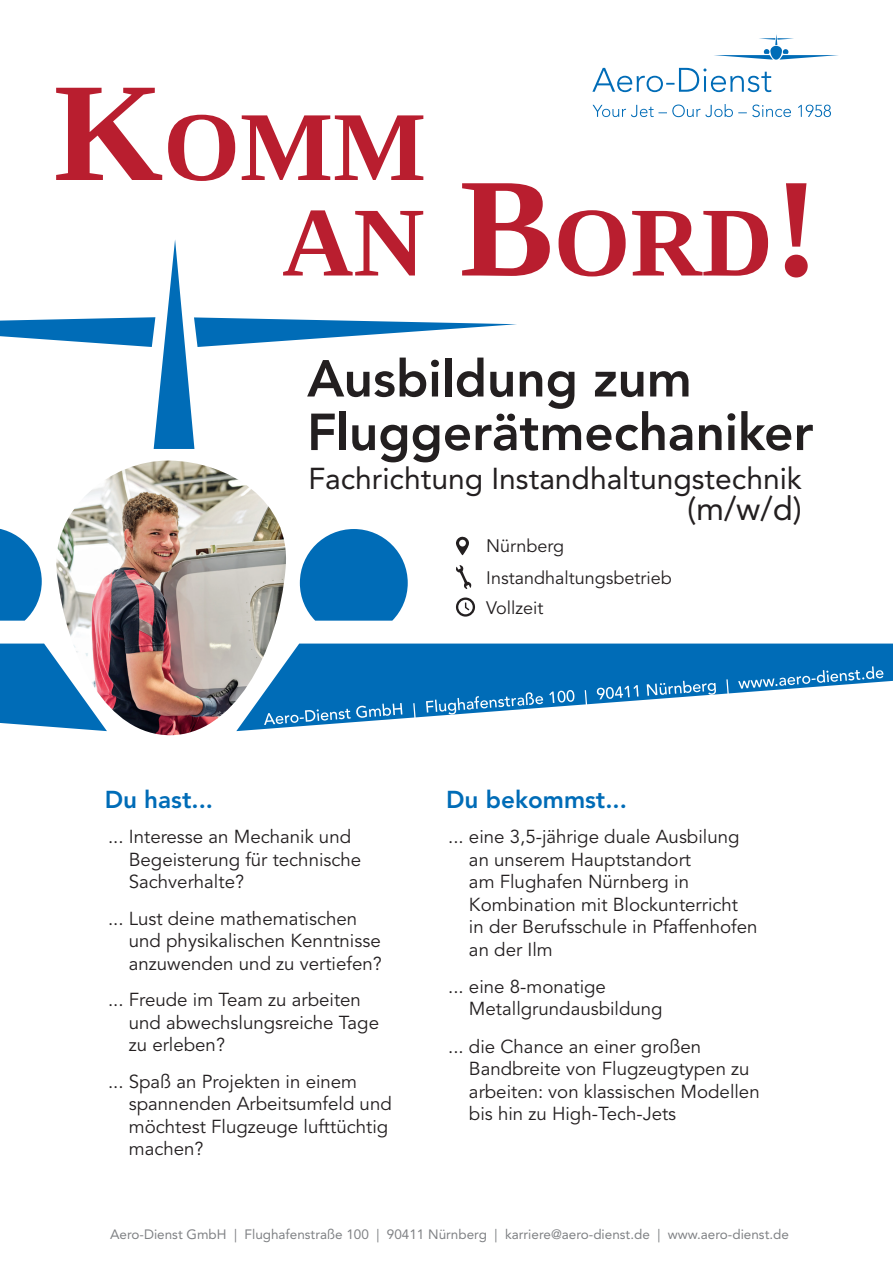
<style>
.page{position:relative;width:893px;height:1263px;background:#fff}
.page>*{position:absolute;margin:0;border:0;box-sizing:border-box;transform-origin:0 0}
.t1{font:700 98.55px "Tinos";color:#b91e2f}
.t2{font:800 51.45px/53.6px "Avenir LT Std";letter-spacing:-.005em;color:#231f20}
.t3{font:32.85px "Avenir LT Std";color:#231f20}
.t4{font:30px "Avenir LT Std";color:#231f20}
.t5{font:800 24.3px "Avenir LT Std";color:#006cb7}
.t6{font:18.75px/22.4px "Avenir LT Std";color:#231f20}
.t7{font:18px "Avenir LT Std";color:#231f20}
.t8{font:13.5px "Avenir LT Std";color:#808285}
.s1{font-size:140.85px}
</style>
<div class="page">
<svg style="left:592px;top:34px;width:246px;height:83px"></svg>
<svg style="left:300px;top:529px;width:108px;height:92px"></svg>
<img style="left:56px;top:461px;width:230px;height:274px">
<svg style="left:236px;top:643px;width:657px;height:88px;fill:#006cb7"></svg>
<svg style="left:0;top:240px;width:517px;height:209px"></svg>
<svg style="left:0;top:643px;width:107px;height:88px"></svg>
<svg style="left:0;top:528px;width:42px;height:93px"></svg>
<svg style="left:264px;top:666px;width:619px;height:59px"></svg>
<svg style="left:456px;top:536px;width:13px;height:19px"></svg>
<svg style="left:456px;top:597px;width:19px;height:20px"></svg>
<svg style="left:456px;top:565px;width:16px;height:24px"></svg>
<h1 class="t1" style="left:54px;top:81px;width:374px"><span class="s1">K</span>OMM</h1>
<h1 class="t1" style="left:282px;top:176px;width:539px">AN <span class="s1">B</span>ORD<span class="s1">!</span></h1>
<h2 class="t2" style="left:307px;top:352px;width:508px">Ausbildung zum<br>Fluggerätmechaniker</h2>
<h3 class="t3" style="left:687px;top:489px;width:116px">(m/w/d)</h3>
<h3 class="t4" style="left:308px;top:461px;width:495px">Fachrichtung Instandhaltungstechnik</h3>
<p class="t7" style="left:486px;top:536px;width:79px">Nürnberg</p>
<p class="t7" style="left:486px;top:567px;width:187px">Instandhaltungsbetrieb</p>
<p class="t7" style="left:486px;top:597px;width:59px">Vollzeit</p>
<p class="t5" style="left:105px;top:785px;width:110px">Du hast...</p>
<p class="t6" style="left:129px;top:826px;width:234px;text-indent:-21px">... Interesse an Mechanik und<br>Begeisterung für technische<br>Sachverhalte?</p>
<p class="t6" style="left:129px;top:908px;width:254px;text-indent:-21px">... Lust deine mathematischen und physikalischen Kenntnisse anzuwenden und zu vertiefen?</p>
<p class="t6" style="left:129px;top:989px;width:252px;text-indent:-21px">... Freude im Team zu arbeiten und abwechslungsreiche Tage zu erleben?</p>
<p class="t6" style="left:129px;top:1070px;width:264px;text-indent:-21px">... Spaß an Projekten in einem spannenden Arbeitsumfeld und möchtest Flugzeuge lufttüchtig machen?</p>
<p class="t5" style="left:446px;top:785px;width:182px">Du bekommst...</p>
<p class="t6" style="left:469px;top:826px;width:290px;text-indent:-21px">... eine 3,5-jährige duale Ausbilung an unserem Hauptstandort<br>am Flughafen Nürnberg in<br>Kombination mit Blockunterricht in der Berufsschule in Pfaffenhofen an der Ilm</p>
<p class="t6" style="left:469px;top:976px;width:195px;text-indent:-21px">... eine 8-monatige<br>Metallgrundausbildung</p>
<p class="t6" style="left:469px;top:1035px;width:292px;text-indent:-21px">... die Chance an einer großen<br>Bandbreite von Flugzeugtypen zu arbeiten: von klassischen Modellen bis hin zu High-Tech-Jets</p>
<p class="t8" style="left:110px;top:1226px;width:680px">Aero-Dienst GmbH | Flughafenstraße 100 | 90411 Nürnberg | karriere@aero-dienst.de | www.aero-dienst.de</p>
</div>
